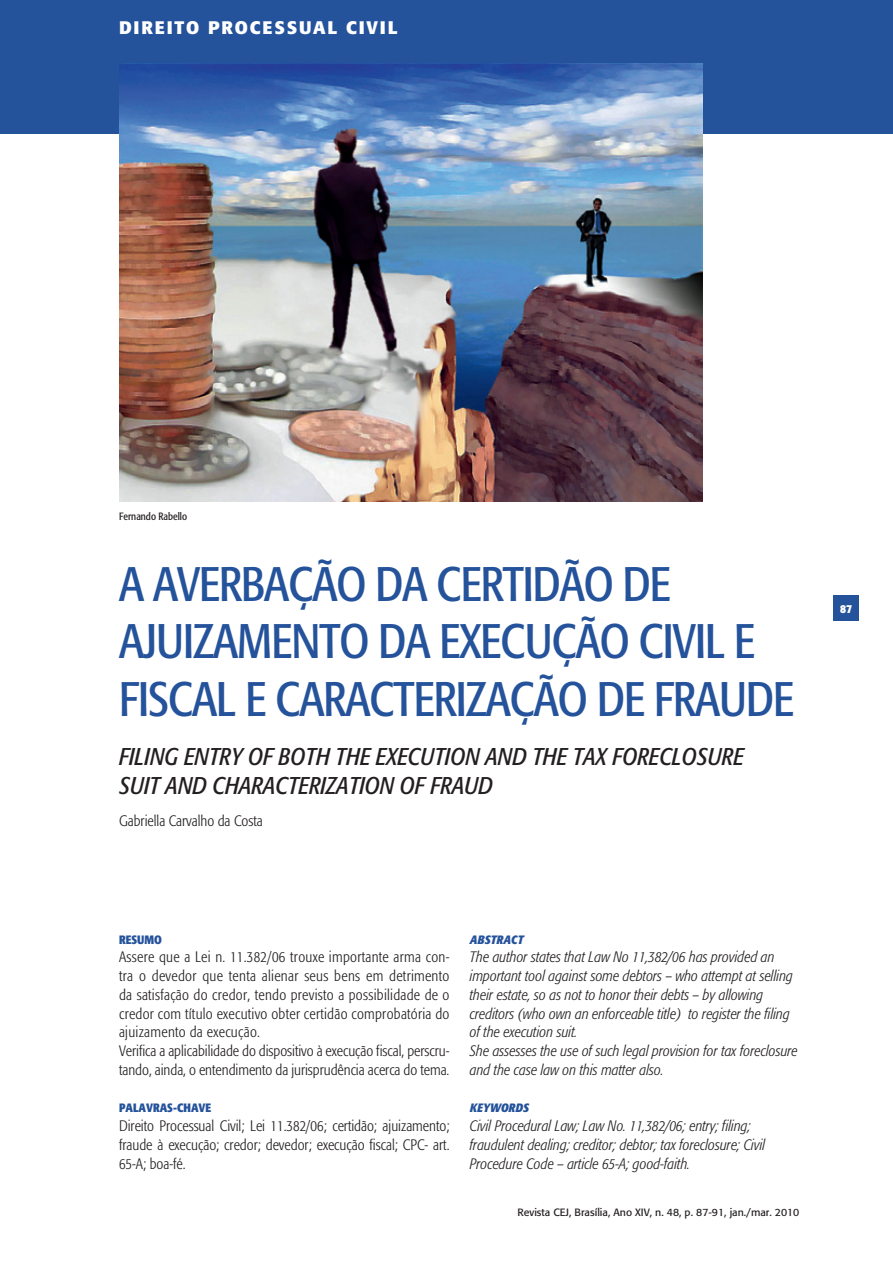
<style>
.page{position:relative;width:893px;height:1263px;background:#fff}
.page>*{position:absolute;margin:0;border:0;box-sizing:border-box;transform-origin:0 0}
.Titulo_ARTIGOS{font:condensed 48px/57.6px "Formata";letter-spacing:-.02em;color:#24529b}
.Titulo_ARTIGO_INGLÊS{font:italic condensed 24px "Formata";color:#231f20}
.Retranca{font:700 18px "Formata";letter-spacing:.1em;color:#fff}
.Resumo{font:300 condensed 15px/18.8px "Formata";color:#231f20;text-align:justify}
.Abstract{font:italic 300 condensed 15px/18.8px "Formata";color:#231f20}
.Autor_inicial{font:300 condensed 15px "Formata";color:#231f20}
.Titulo_Interno{font:700 condensed 12px "Formata";color:#24529b}
.Titulo_Interno-2{font:italic 700 condensed 12px "Formata";color:#24529b}
.Numeração{font:700 condensed 12px "Formata";color:#fff}
.t1{font:10.5px "Formata";color:#231f20}
.Ilustrador{font:condensed 10.5px "Formata";color:#231f20}
</style>
<div class="page">
<div style="left:833px;top:595px;width:26px;height:26px;background:#24529b"></div>
<div style="left:0;top:0;width:893px;height:134px;background:#24529b"></div>
<img style="left:119px;top:64px;width:584px;height:437px">
<p class="Retranca" style="left:119px;top:17px;width:280px">DIREITO PROCESSUAL CIVIL</p>
<p class="Ilustrador" style="left:119px;top:510px;width:69px">Fernando Rabello</p>
<p class="Titulo_ARTIGOS" style="left:119px;top:555px;width:677px">A AVERBAÇÃO DA CERTIDÃO DE<br>AJUIZAMENTO DA EXECUÇÃO CIVIL E<br>FISCAL E CARACTERIZAÇÃO DE FRAUDE</p>
<p class="Titulo_ARTIGO_INGLÊS" style="left:119px;top:742px;width:626px">FILING ENTRY OF BOTH THE EXECUTION AND THE TAX FORECLOSURE</p>
<p class="Titulo_ARTIGO_INGLÊS" style="left:119px;top:771px;width:375px">SUIT AND CHARACTERIZATION OF FRAUD</p>
<p class="Autor_inicial" style="left:119px;top:812px;width:145px">Gabriella Carvalho da Costa</p>
<p class="Numeração" style="left:840px;top:601px;width:13px">87</p>
<p class="Titulo_Interno" style="left:119px;top:932px;width:44px">RESUMO</p>
<p class="Resumo" style="left:119px;top:948px;width:332px">Assere que a Lei n. 11.382/06 trouxe importante arma con&shy;tra o devedor que tenta alienar seus bens em detrimento da satisfação do credor, tendo previsto a possibilidade de o credor com título executivo obter certidão comprobatória do ajuizamento da execução.</p>
<p class="Resumo" style="left:119px;top:1042px;width:332px">Verifica a aplicabilidade do dispositivo à execução fiscal, perscru&shy;tando, ainda, o entendimento da jurisprudência acerca do tema.</p>
<p class="Titulo_Interno" style="left:119px;top:1101px;width:94px">PALAVRAS-CHAVE</p>
<p class="Resumo" style="left:119px;top:1117px;width:332px">Direito Processual Civil; Lei 11.382/06; certidão; ajuizamento; fraude à execução; credor; devedor; execução fiscal; CPC- art.<br>65-A; boa-fé.</p>
<p class="Titulo_Interno-2" style="left:470px;top:932px;width:55px">ABSTRACT</p>
<p class="Abstract" style="left:470px;top:948px;width:325px">The author states that Law No 11,382/06 has provided an important tool against some debtors – who attempt at selling their estate, so as not to honor their debts – by allowing creditors (who own an enforceable title) to register the filing of the execution suit.</p>
<p class="Abstract" style="left:470px;top:1042px;width:329px">She assesses the use of such legal provision for tax foreclosure and the case law on this matter also.</p>
<p class="Titulo_Interno-2" style="left:470px;top:1101px;width:61px">KEYWORDS</p>
<p class="Abstract" style="left:470px;top:1117px;width:297px">Civil Procedural Law; Law No. 11,382/06; entry; filing; fraudulent dealing; creditor; debtor; tax foreclosure; Civil<br>Procedure Code – article 65-A; good-faith.</p>
<p class="t1" style="left:517px;top:1206px;width:283px">Revista CEJ, Brasília, Ano XIV, n. 48, p. 87-91, jan./mar. 2010</p>
</div>
